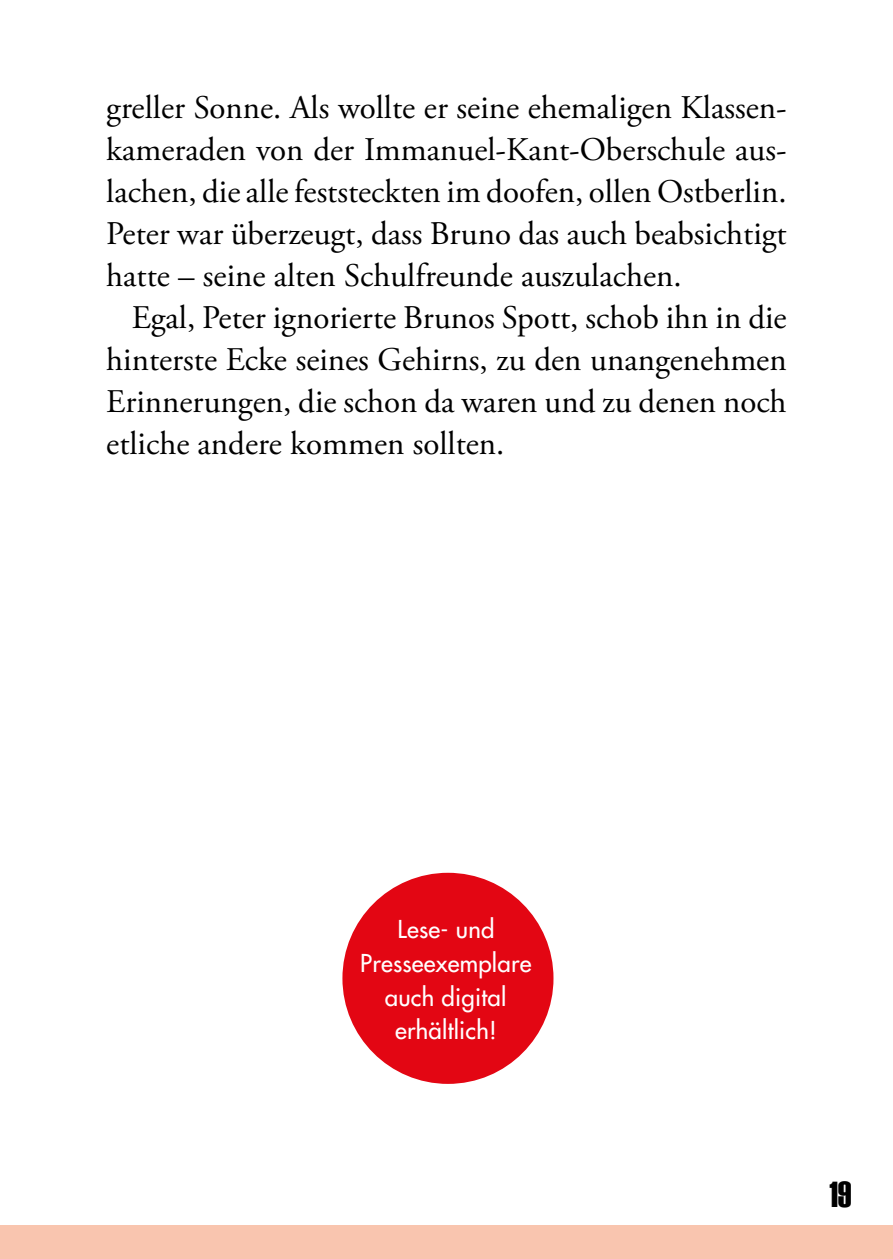
<style>
.page{position:relative;width:893px;height:1259px;background:#fff}
.page>*{position:absolute;margin:0;border:0;box-sizing:border-box;transform-origin:0 0}
.t1{font:36px "Haettenschweiler";color:#000}
.t2{font:33px/42px "Adobe Garamond Pro";color:#000;text-align:justify}
.t3{font:24px/33.6px "Futura";letter-spacing:.01em;color:#fff;text-align:center}
</style>
<div class="page">
<div style="left:0;top:1225px;width:893px;height:34px;background:#f9c5af"></div>
<div style="left:342px;top:873px;width:211px;height:211px;background:#e30613;border-radius:50%"></div>
<p class="t2" style="left:106px;top:87px;width:682px">greller Sonne. Als wollte er seine ehemaligen Klassen&shy;kameraden von der Immanuel-Kant-Oberschule aus&shy;lachen, die alle feststeckten im doofen, ollen Ostberlin.<br>Peter war überzeugt, dass Bruno das auch beabsichtigt hatte – seine alten Schulfreunde auszulachen.</p>
<p class="t2" style="left:106px;top:297px;width:682px;text-indent:26px">Egal, Peter ignorierte Brunos Spott, schob ihn in die hinterste Ecke seines Gehirns, zu den unangenehmen Erinnerungen, die schon da waren und zu denen noch etliche andere kommen sollten.</p>
<p class="t3" style="left:360px;top:912px;width:173px">Lese- und<br>Presseexemplare auch digital erhältlich!</p>
<p class="t1" style="left:829px;top:1174px;width:24px">19</p>
</div>
